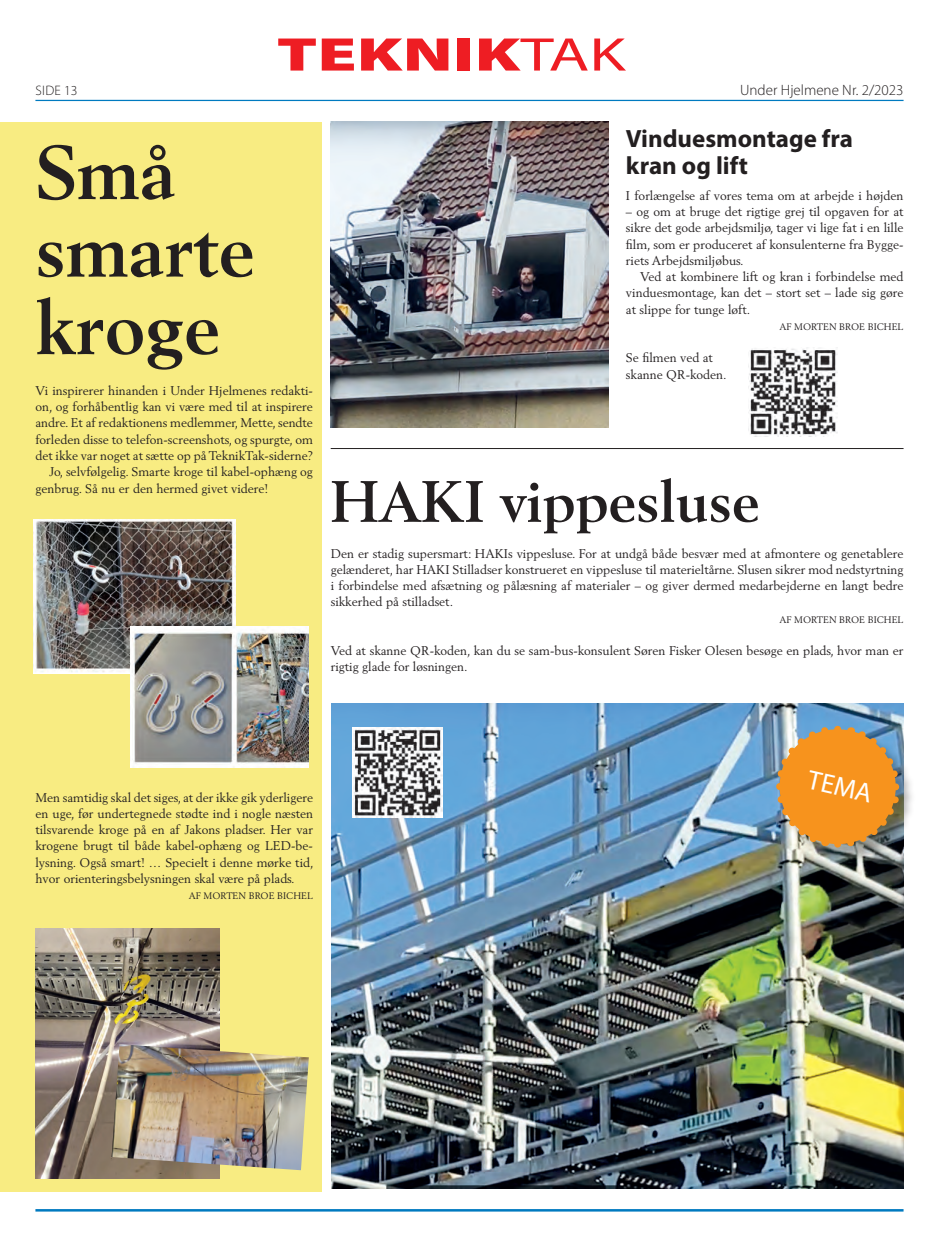
<style>
.page{position:relative;width:939px;height:1241px;background:#fff}
.page>*{position:absolute;margin:0;border:0;box-sizing:border-box;transform-origin:0 0}
.t1{font:700 75px/77.5px "Berling LT Std";color:#231f20}
.t2{font:700 57.5px "Berling LT Std";color:#231f20}
.t3{font:27.25px "Myriad Pro";color:#fff}
.t4{font:700 25px/27.5px "Myriad Pro";color:#231f20}
.t5{font:300 15px "Myriad Pro";color:#231f20}
.t6{font:300 13.75px "Myriad Pro";letter-spacing:.02em;color:#231f20}
.t7{font:12.5px/16.2px "Berling LT Std";color:#231f20;text-align:justify}
.t8{font:9.38px "Berling LT Std";color:#231f20}
</style>
<div class="page">
<hr style="left:35px;top:1208px;width:869px;height:3px;background:#007ac0">
<hr style="left:35px;top:100px;width:869px;height:1px;background:#007ac0">
<div style="left:0;top:122px;width:322px;height:1069px;background:#f8ec82"></div>
<img style="left:331px;top:703px;width:573px;height:485px">
<svg style="left:278px;top:39px;width:38px;height:32px"></svg>
<svg style="left:322px;top:39px;width:32px;height:32px"></svg>
<svg style="left:361px;top:39px;width:87px;height:32px"></svg>
<div style="left:457px;top:39px;width:13px;height:32px;background:#ee1d23"></div>
<svg style="left:479px;top:39px;width:109px;height:32px"></svg>
<svg style="left:594px;top:39px;width:32px;height:32px"></svg>
<div style="left:779px;top:728px;width:138px;height:137px;background:#231f20;opacity:.35"></div>
<img style="left:773px;top:722px;width:130px;height:128px">
<img style="left:33px;top:519px;width:203px;height:155px">
<img style="left:131px;top:626px;width:177px;height:141px">
<img style="left:36px;top:928px;width:184px;height:250px">
<img style="left:112px;top:1043px;width:197px;height:126px">
<img style="left:331px;top:122px;width:277px;height:305px">
<img style="left:749px;top:347px;width:88px;height:89px">
<img style="left:352px;top:727px;width:91px;height:90px">
<hr style="left:331px;top:448px;width:573px;height:1px;background:#231f20">
<p class="t6" style="left:36px;top:82px;width:43px">SIDE 13</p>
<p class="t5" style="left:740px;top:81px;width:165px">Under Hjelmene Nr. 2/2023</p>
<h1 class="t1" style="left:35px;top:134px;width:221px">Små smarte kroge</h1>
<p class="t7" style="left:35px;top:382px;width:279px">Vi inspirerer hinanden i Under Hjelmenes redakti-</p>
<p class="t7" style="left:35px;top:398px;width:279px">on, og forhåbentlig kan vi være med til at inspirere</p>
<p class="t7" style="left:35px;top:415px;width:279px">andre. Et af redaktionens medlemmer, Mette, sendte</p>
<p class="t7" style="left:35px;top:431px;width:279px">forleden disse to telefon-screenshots, og spurgte, om</p>
<p class="t7" style="left:35px;top:447px;width:279px">det ikke var noget at sætte op på TeknikTak-siderne?</p>
<p class="t7" style="left:50px;top:463px;width:265px">Jo, selvfølgelig. Smarte kroge til kabel-ophæng og</p>
<p class="t7" style="left:35px;top:480px;width:235px">genbrug. Så nu er den hermed givet videre!</p>
<h3 class="t4" style="left:626px;top:124px;width:228px">Vinduesmontage fra kran og lift</h3>
<p class="t7" style="left:626px;top:187px;width:279px">I forlængelse af vores tema om at arbejde i højden</p>
<p class="t7" style="left:626px;top:203px;width:279px">– og om at bruge det rigtige grej til opgaven for at sikre det gode arbejdsmiljø, tager vi lige fat i en lille film, som er produceret af konsulenterne fra Bygge&shy;riets Arbejdsmiljøbus.</p>
<p class="t7" style="left:626px;top:268px;width:279px;text-indent:14px">Ved at kombinere lift og kran i forbindelse med vinduesmontage, kan det – stort set – lade sig gøre at slippe for tunge løft.</p>
<p class="t8" style="left:779px;top:321px;width:126px">AF MORTEN BROE BICHEL</p>
<p class="t7" style="left:626px;top:350px;width:102px">Se filmen ved at skanne QR-koden.</p>
<h2 class="t2" style="left:331px;top:468px;width:430px">HAKI vippesluse</h2>
<p class="t7" style="left:331px;top:545px;width:574px">Den er stadig supersmart: HAKIs vippesluse. For at undgå både besvær med at afmontere og genetablere gelænderet, har HAKI Stilladser konstrueret en vippesluse til materieltårne. Slusen sikrer mod nedstyrtning i forbindelse med afsætning og pålæsning af materialer – og giver dermed medarbejderne en langt bedre sikkerhed på stilladset.</p>
<p class="t8" style="left:779px;top:613px;width:126px">AF MORTEN BROE BICHEL</p>
<p class="t7" style="left:331px;top:642px;width:574px">Ved at skanne QR-koden, kan du se sam-bus-konsulent Søren Fisker Olesen besøge en plads, hvor man er rigtig glade for løsningen.</p>
<p class="t7" style="left:35px;top:788px;width:280px">Men samtidig skal det siges, at der ikke gik yderligere en uge, før undertegnede stødte ind i nogle næsten tilsvarende kroge på en af Jakons pladser. Her var krogene brugt til både kabel-ophæng og LED-be&shy;lysning. Også smart! … Specielt i denne mørke tid, hvor orienteringsbelysningen skal være på plads.</p>
<p class="t8" style="left:189px;top:889px;width:126px">AF MORTEN BROE BICHEL</p>
<h3 class="t3" style="left:812px;top:762px;width:67px;rotate:13deg">TEMA</h3>
</div>
